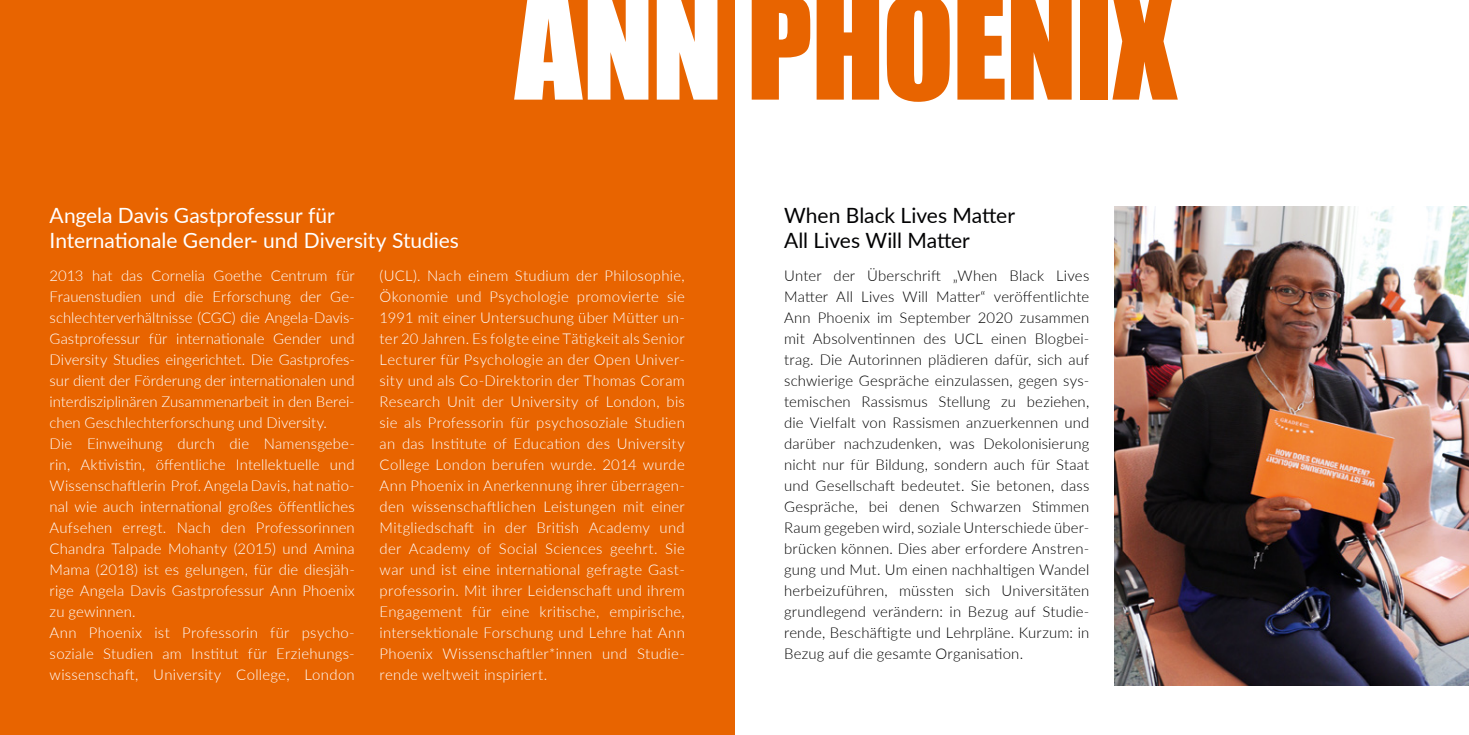
<style>
.page{position:relative;width:1469px;height:735px;background:#fff}
.page>*{position:absolute;margin:0;border:0;box-sizing:border-box;transform-origin:0 0}
.t1{font:132.12px "Impact";letter-spacing:-.015em;color:#e86400}
.t2{font:21px/24.5px "Lato";letter-spacing:-.005em;color:#fff}
.t3{font:21px/24.5px "Lato";color:#020203}
.t4{font:300 14.88px/21px "Lato";letter-spacing:.01em;color:#fff}
.t5{font:300 14.88px/21px "Lato";letter-spacing:.01em;color:#000;text-align:justify}
.s1{color:#fff}
</style>
<div class="page">
<div style="left:0;top:0;width:734px;height:734px;background:#e86400"></div>
<img style="left:1114px;top:206px;width:354px;height:479px">
<h1 class="t1" style="left:515px;top:-55px;width:663px"><span class="s1">ANN</span> PHOENIX</h1>
<h2 class="t2" style="left:50px;top:202px;width:411px">Angela Davis Gastprofessur für<br>Internationale Gender- und Diversity Studies</h2>
<p class="t4" style="left:379px;top:264px;width:307px;text-align:justify">(UCL). Nach einem Studium der Philosophie, Ökonomie und Psychologie promovierte sie 1991 mit einer Untersuchung über Mütter un&shy;ter 20 Jahren. Es folgte eine Tätigkeit als Senior Lecturer für Psychologie an der Open Univer&shy;sity und als Co-Direktorin der Thomas Coram Research Unit der University of London, bis sie als Professorin für psychosoziale Studien an das Institute of Education des University College London berufen wurde. 2014 wurde Ann Phoenix in Anerkennung ihrer überragen&shy;den wissenschaftlichen Leistungen mit einer Mitgliedschaft in der British Academy und der Academy of Social Sciences geehrt. Sie war und ist eine international gefragte Gast&shy;professorin. Mit ihrer Leidenschaft und ihrem Engagement für eine kritische, empirische, intersektionale Forschung und Lehre hat Ann Phoenix Wissenschaftler*innen und Studie&shy;rende weltweit inspiriert.</p>
<p class="t4" style="left:50px;top:264px;width:307px">2013 hat das Cornelia Goethe Centrum für Frauenstudien und die Erforschung der Ge&shy;schlechterverhältnisse (CGC) die Angela-Davis-Gastprofessur für internationale Gender und Diversity Studies eingerichtet. Die Gastprofes&shy;sur dient der Förderung der internationalen und interdisziplinären Zusammenarbeit in den Berei&shy;chen Geschlechterforschung und Diversity.<br>Die Einweihung durch die Namensgebe&shy;rin, Aktivistin, öffentliche Intellektuelle und Wissenschaftlerin Prof. Angela Davis, hat natio&shy;nal wie auch international großes öffentliches Aufsehen erregt. Nach den Professorinnen Chandra Talpade Mohanty (2015) und Amina Mama (2018) ist es gelungen, für die diesjäh&shy;rige Angela Davis Gastprofessur Ann Phoenix zu gewinnen.<br>Ann Phoenix ist Professorin für psycho&shy;soziale Studien am Institut für Erziehungs&shy;wissenschaft, University College, London</p>
<h2 class="t3" style="left:784px;top:202px;width:232px">When Black Lives Matter<br>All Lives Will Matter</h2>
<p class="t5" style="left:784px;top:264px;width:307px">Unter der Überschrift „When Black Lives Matter All Lives Will Matter“ veröffentlichte Ann Phoenix im September 2020 zusammen mit Absolventinnen des UCL einen Blogbei&shy;trag. Die Autorinnen plädieren dafür, sich auf schwierige Gespräche einzulassen, gegen sys&shy;temischen Rassismus Stellung zu beziehen, die Vielfalt von Rassismen anzuerkennen und darüber nachzudenken, was Dekolonisierung nicht nur für Bildung, sondern auch für Staat und Gesellschaft bedeutet. Sie betonen, dass Gespräche, bei denen Schwarzen Stimmen Raum gegeben wird, soziale Unterschiede über&shy;brücken können. Dies aber erfordere Anstren&shy;gung und Mut. Um einen nachhaltigen Wandel herbeizuführen, müssten sich Universitäten grundlegend verändern: in Bezug auf Studie&shy;rende, Beschäftigte und Lehrpläne. Kurzum: in Bezug auf die gesamte Organisation.</p>
</div>
